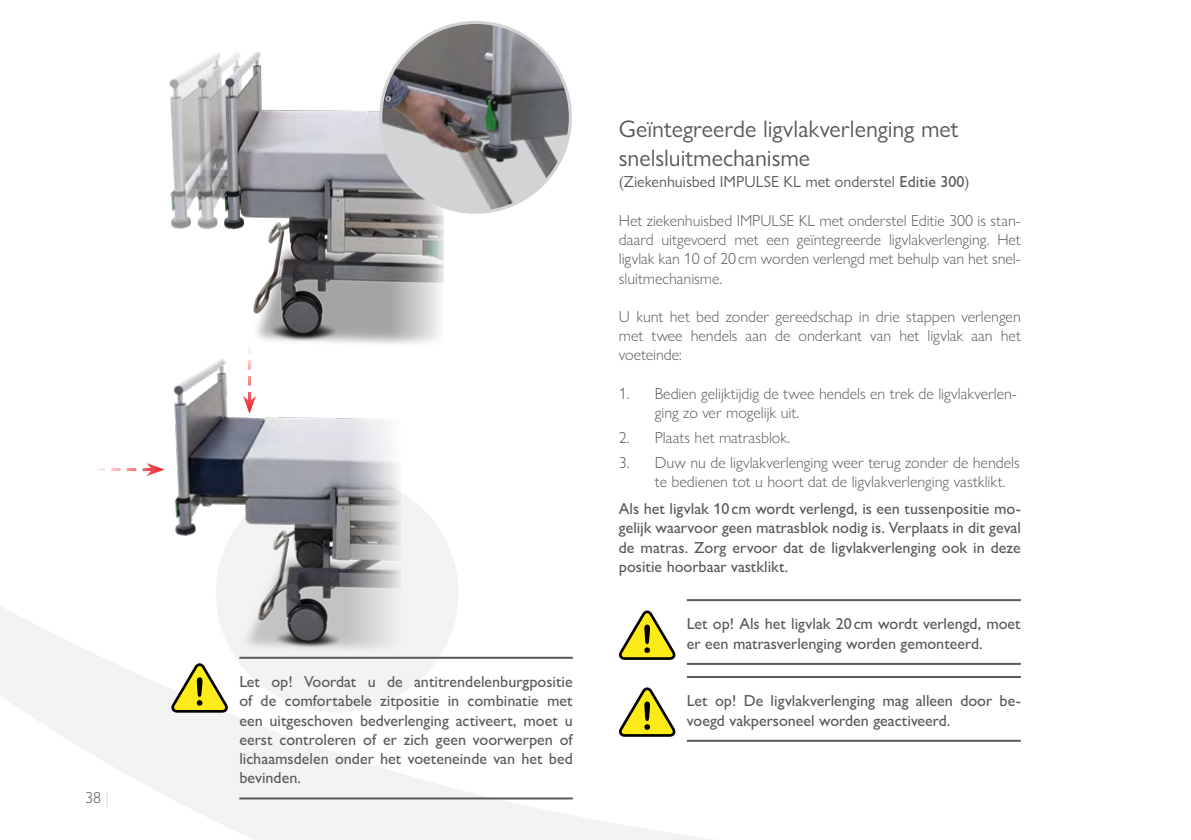
<style>
.page{position:relative;width:1191px;height:840px;background:#fff}
.page>*{position:absolute;margin:0;border:0;box-sizing:border-box;transform-origin:0 0}
.t1{font:24px/28.8px "Gill Sans Nova";color:#58595b}
.t2{font:500 16px/19.2px "Gill Sans Nova";color:#58595b;text-align:justify}
.t3{font:300 16px/19.2px "Gill Sans Nova";color:#58595b;text-align:justify}
.t4{font:16px "Gill Sans Nova";color:#58595b}
.s1{color:#c9cacc}
.s2{font-weight:500}
</style>
<div class="page">
<svg style="left:0;top:534px;width:1021px;height:305px"></svg>
<img style="left:169px;top:26px;width:275px;height:318px">
<img style="left:0;top:323px;width:400px;height:331px">
<img style="left:381px;top:22px;width:189px;height:190px;border-radius:95px">
<svg style="left:243px;top:344px;width:13px;height:69px"></svg>
<svg style="left:95px;top:462px;width:69px;height:14px"></svg>
<hr style="left:687px;top:598px;width:333px;height:2px;background:#58595b">
<hr style="left:687px;top:662px;width:333px;height:2px;background:#58595b">
<hr style="left:687px;top:675px;width:333px;height:2px;background:#58595b">
<hr style="left:687px;top:739px;width:333px;height:2px;background:#58595b">
<svg style="left:619px;top:610px;width:56px;height:49px"></svg>
<svg style="left:619px;top:687px;width:56px;height:49px"></svg>
<hr style="left:239px;top:656px;width:334px;height:2px;background:#58595b">
<hr style="left:239px;top:797px;width:334px;height:2px;background:#58595b">
<svg style="left:171px;top:663px;width:57px;height:49px"></svg>
<p class="t3" style="left:85px;top:786px;width:25px">38 <span class="s1">|</span></p>
<p class="t2" style="left:239px;top:671px;width:335px">Let op! Voordat u de antitrendelenburgpositie of de comfortabele zitpositie in combinatie met een uitgeschoven bedverlenging activeert, moet u eerst controleren of er zich geen voorwerpen of lichaamsdelen onder het voeteneinde van het bed bevinden.</p>
<h1 class="t1" style="left:619px;top:114px;width:341px">Geïntegreerde ligvlakverlenging met snelsluitmechanisme</h1>
<p class="t4" style="left:619px;top:172px;width:352px">(Ziekenhuisbed IMPULSE KL met onderstel <span class="s2">Editie 300</span>)</p>
<p class="t3" style="left:619px;top:210px;width:403px">Het ziekenhuisbed IMPULSE KL met onderstel Editie 300 is stan&shy;daard uitgevoerd met een geïntegreerde ligvlakverlenging. Het ligvlak kan 10 of 20 cm worden verlengd met behulp van het snel&shy;sluitmechanisme.</p>
<p class="t3" style="left:619px;top:306px;width:403px">U kunt het bed zonder gereedschap in drie stappen verlengen met twee hendels aan de onderkant van het ligvlak aan het voeteinde:</p>
<p class="t3" style="left:655px;top:383px;width:364px;text-indent:-36px">1. Bedien gelijktijdig de twee hendels en trek de ligvlakverlen&shy;ging zo ver mogelijk uit.</p>
<p class="t3" style="left:619px;top:427px;width:173px">2. Plaats het matrasblok.</p>
<p class="t3" style="left:655px;top:452px;width:366px;text-indent:-36px">3. Duw nu de ligvlakverlenging weer terug zonder de hendels te bedienen tot u hoort dat de ligvlakverlenging vastklikt.</p>
<p class="t2" style="left:619px;top:498px;width:403px">Als het ligvlak 10 cm wordt verlengd, is een tussenpositie mo&shy;gelijk waarvoor geen matrasblok nodig is. Verplaats in dit geval de matras. Zorg ervoor dat de ligvlakverlenging ook in deze positie hoorbaar vastklikt.</p>
<p class="t2" style="left:687px;top:614px;width:335px">Let op! Als het ligvlak 20cm wordt verlengd, moet er een matrasverlenging worden gemonteerd.</p>
<p class="t2" style="left:687px;top:690px;width:335px">Let op! De ligvlakverlenging mag alleen door be&shy;voegd vakpersoneel worden geactiveerd.</p>
</div>
